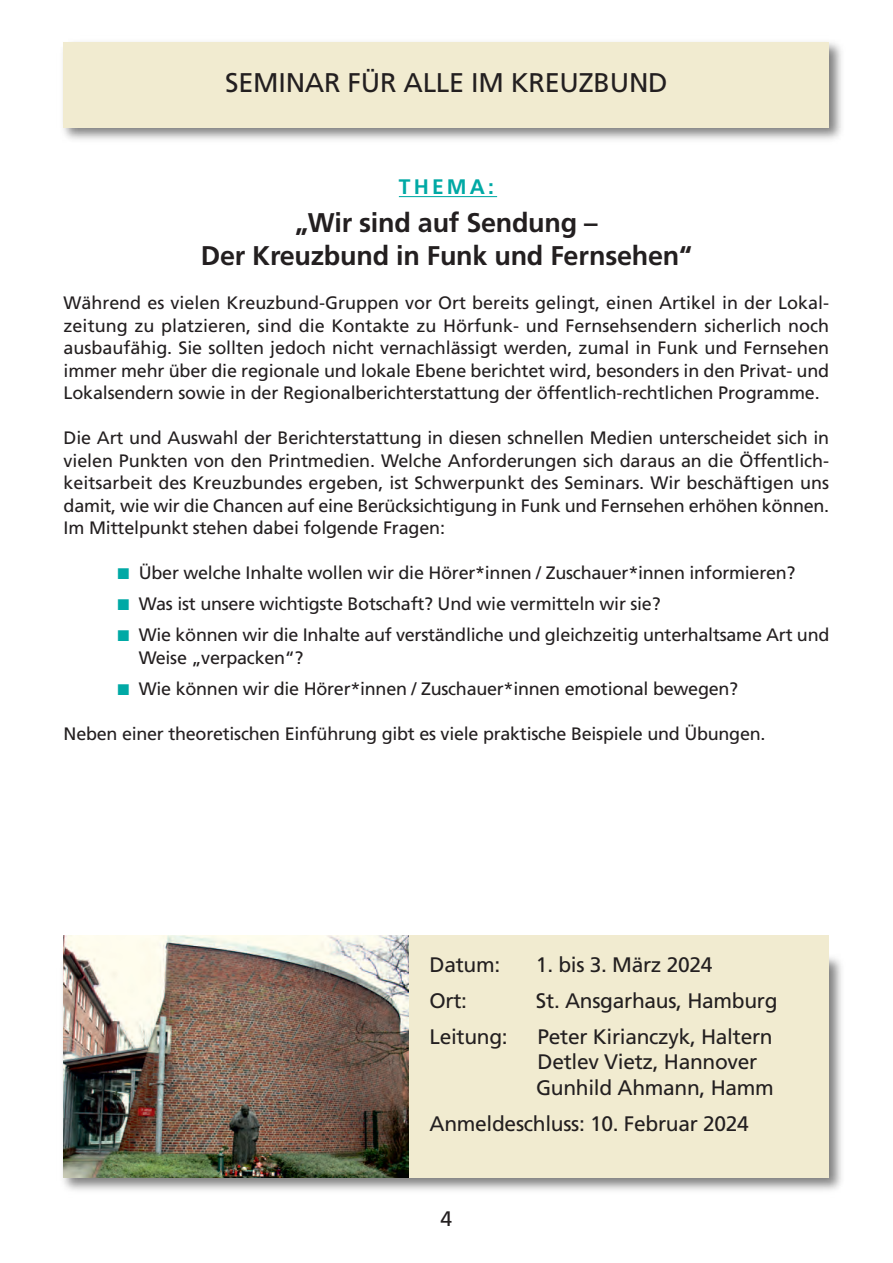
<style>
.page{position:relative;width:893px;height:1263px;background:#fff}
.page>*{position:absolute;margin:0;border:0;box-sizing:border-box;transform-origin:0 0}
.t1{font:700 27px/33px "Frutiger LT Std";letter-spacing:-.01em;color:#231f20;text-align:center}
.t2{font:27px "Frutiger LT Std";letter-spacing:-.01em;color:#231f20}
.t3{font:21px/25.5px "Frutiger LT Std";letter-spacing:-.015em;color:#231f20}
.t4{font:700 21px "Frutiger LT Std";letter-spacing:.15em;color:#00a9a5}
.t5{font:18px/22.5px "Frutiger LT Std";letter-spacing:-.015em;color:#231f20;text-align:justify}
.s1{color:#00a9a5}
</style>
<div class="page">
<img style="left:63px;top:950px;width:778px;height:241px">
<div style="left:383px;top:935px;width:446px;height:243px;background:#f1ebd0"></div>
<img style="left:64px;top:935px;width:344px;height:243px">
<hr style="left:399px;top:196px;width:98px;height:1px;background:#00a9a5">
<img style="left:63px;top:42px;width:778px;height:98px">
<div style="left:64px;top:43px;width:765px;height:85px;background:#f1ebd0"></div>
<p class="t2" style="left:225px;top:72px;width:444px">SEMINAR FÜR ALLE IM KREUZBUND</p>
<p class="t4" style="left:399px;top:179px;width:97px">THEMA:</p>
<p class="t1" style="left:201px;top:208px;width:493px">„Wir sind auf Sendung –<br>Der Kreuzbund in Funk und Fernsehen“</p>
<p class="t5" style="left:64px;top:293px;width:767px">Während es vielen Kreuzbund-Gruppen vor Ort bereits gelingt, einen Artikel in der Lokal - zeitung zu platzieren, sind die Kontakte zu Hörfunk- und Fernsehsendern sicherlich noch ausbaufähig. Sie sollten jedoch nicht vernachlässigt werden, zumal in Funk und Fernsehen immer mehr über die regionale und lokale Ebene berichtet wird, besonders in den Privat- und Lokalsendern sowie in der Regionalberichterstattung der öffentlich-rechtlichen Programme.</p>
<p class="t5" style="left:64px;top:428px;width:767px">Die Art und Auswahl der Berichterstattung in diesen schnellen Medien unterscheidet sich in vielen Punkten von den Printmedien. Welche Anforderungen sich daraus an die Öffentlich&shy;keitsarbeit des Kreuzbundes ergeben, ist Schwerpunkt des Seminars. Wir beschäftigen uns damit, wie wir die Chancen auf eine Berücksichtigung in Funk und Fernsehen erhöhen können.<br>Im Mittelpunkt stehen dabei folgende Fragen:</p>
<p class="t5" style="left:118px;top:563px;width:679px"><span class="s1">◾</span> Über welche Inhalte wollen wir die Hörer*innen / Zuschauer*innen informieren?</p>
<p class="t5" style="left:118px;top:594px;width:544px"><span class="s1">◾</span> Was ist unsere wichtigste Botschaft? Und wie vermitteln wir sie?</p>
<p class="t5" style="left:139px;top:625px;width:692px;text-indent:-21px"><span class="s1">◾</span> Wie können wir die Inhalte auf verständliche und gleichzeitig unterhaltsame Art und<br>Weise „verpacken“?</p>
<p class="t5" style="left:118px;top:679px;width:622px"><span class="s1">◾</span> Wie können wir die Hörer*innen / Zuschauer*innen emotional bewegen?</p>
<p class="t5" style="left:64px;top:724px;width:703px">Neben einer theoretischen Einführung gibt es viele praktische Beispiele und Übungen.</p>
<p class="t3" style="left:429px;top:953px;width:72px">Datum:</p>
<p class="t3" style="left:536px;top:953px;width:178px">1. bis 3. März 2024</p>
<p class="t3" style="left:429px;top:989px;width:39px">Ort:</p>
<p class="t3" style="left:536px;top:989px;width:243px">St. Ansgarhaus, Hamburg</p>
<p class="t3" style="left:429px;top:1025px;width:80px">Leitung:</p>
<p class="t3" style="left:536px;top:1025px;width:239px">Peter Kirianczyk, Haltern<br>Detlev Vietz, Hannover<br>Gunhild Ahmann, Hamm</p>
<p class="t3" style="left:429px;top:1113px;width:321px">Anmeldeschluss: 10. Februar 2024</p>
<p class="t3" style="left:441px;top:1207px;width:13px">4</p>
</div>
